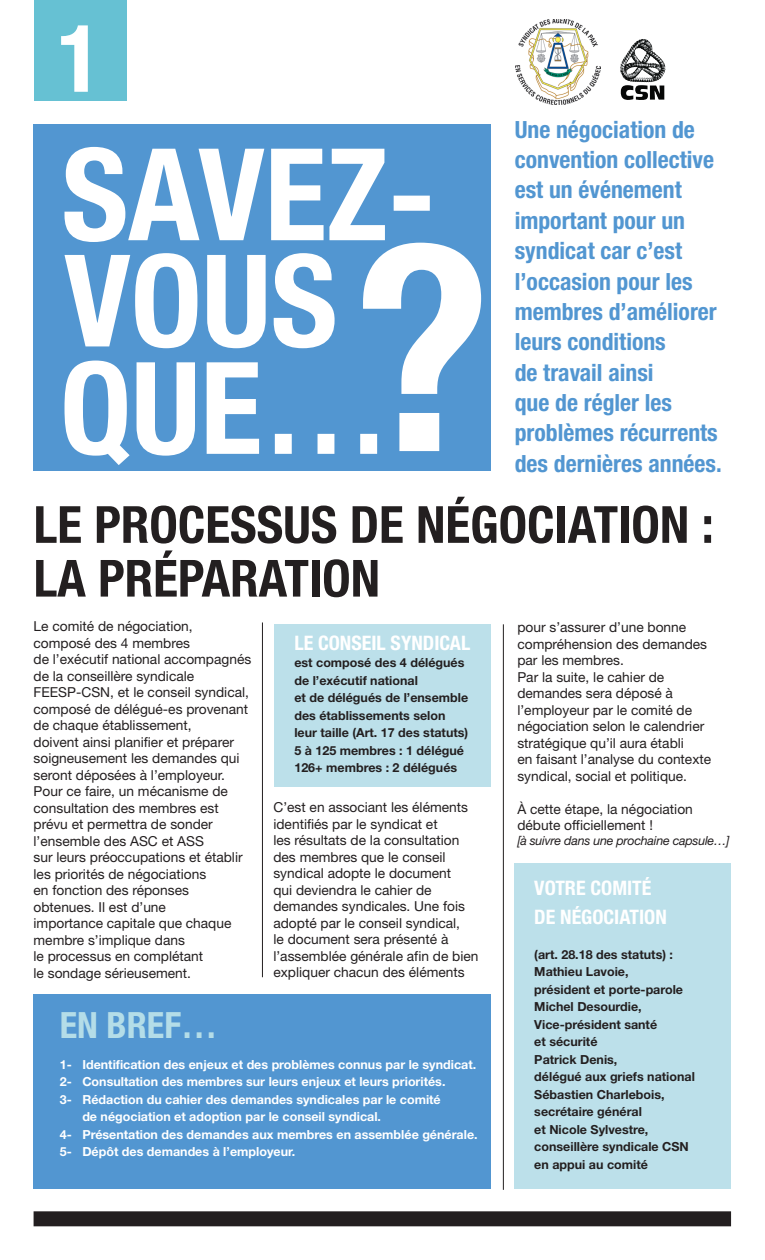
<style>
.page{position:relative;width:765px;height:1260px;background:#fff}
.page>*{position:absolute;margin:0;border:0;box-sizing:border-box;transform-origin:0 0}
.titre_bold_30_5pt{font:700 condensed 93.75px "Helvetica Neue LT Std";color:#fff}
.titre_bold_30_5pt-2{font:700 condensed 51.25px/53.8px "Helvetica Neue LT Std";color:#231f20}
.titre_bold_30_5pt-3{font:700 condensed 36.25px "Helvetica Neue LT Std";color:#b4dde8}
.paragraphe_bold_10pt{font:700 condensed 23.75px/30.4px "Helvetica Neue LT Std";color:#5296d1}
.titre_bold_30_5pt-4{font:700 condensed 20px/28.5px "Helvetica Neue LT Std";color:#fff}
.texte_courant_8_5pt{font:13.75px/16.5px "Helvetica Neue LT Std";color:#231f20}
.texte_courant_bold_8{font:700 12.5px/17.5px "Helvetica Neue LT Std";color:#231f20}
.texte_courant_bold_8-2{font:700 12.5px/17.5px "Helvetica Neue LT Std";color:#fff}
.texte_courant_8_5pt-2{font:italic 12.5px "Helvetica Neue LT Std";letter-spacing:-.02em;color:#231f20}
</style>
<div class="page">
<hr style="left:262px;top:622px;width:1px;height:355px;background:#231f20">
<div style="left:274px;top:624px;width:217px;height:162px;background:#bce0ea"></div>
<div style="left:514px;top:863px;width:217px;height:326px;background:#bce0ea"></div>
<div style="left:34px;top:994px;width:457px;height:195px;background:#5296d1"></div>
<div style="left:33px;top:124px;width:458px;height:347px;background:#5296d1"></div>
<svg style="left:65px;top:147px;width:416px;height:318px"></svg>
<hr style="left:503px;top:624px;width:1px;height:566px;background:#231f20">
<div style="left:34px;top:1211px;width:697px;height:15px;background:#231f20"></div>
<img style="left:516px;top:19px;width:85px;height:85px">
<img style="left:620px;top:39px;width:45px;height:43px">
<div style="left:34px;top:0;width:93px;height:101px;background:#66c1d3"></div>
<p class="titre_bold_30_5pt" style="left:57px;top:2px;width:47px">1</p>
<p class="paragraphe_bold_10pt" style="left:515px;top:114px;width:209px">Une négociation de convention collective est un événement important pour un syndicat car c’est l’occasion pour les membres d’améliorer leurs conditions<br>de travail ainsi<br>que de régler les problèmes récurrents des dernières années.</p>
<p class="titre_bold_30_5pt-2" style="left:34px;top:497px;width:682px">LE PROCESSUS DE NÉGOCIATION :<br>LA PRÉPARATION</p>
<p class="titre_bold_30_5pt-4" style="left:294px;top:628px;width:177px">LE CONSEIL SYNDICAL</p>
<p class="texte_courant_bold_8" style="left:294px;top:654px;width:172px">est composé des 4 délégués</p>
<p class="texte_courant_bold_8" style="left:294px;top:671px;width:125px">de l’exécutif national</p>
<p class="texte_courant_bold_8" style="left:294px;top:689px;width:175px">et de délégués de l’ensemble</p>
<p class="texte_courant_bold_8" style="left:294px;top:706px;width:153px">des établissements selon</p>
<p class="texte_courant_bold_8" style="left:294px;top:724px;width:175px">leur taille (Art. 17 des statuts)</p>
<p class="texte_courant_bold_8" style="left:294px;top:741px;width:171px">5 à 125 membres : 1 délégué</p>
<p class="texte_courant_bold_8" style="left:294px;top:759px;width:164px">126+ membres : 2 délégués</p>
<p class="texte_courant_8_5pt" style="left:34px;top:618px;width:219px">Le comité de négociation, composé des 4 membres<br>de l’exécutif national accompagnés de la conseillère syndicale<br>FEESP-CSN, et le conseil syndical, composé de délégué-es provenant de chaque établissement,<br>doivent ainsi planifier et préparer soigneusement les demandes qui seront déposées à l’employeur.<br>Pour ce faire, un mécanisme de consultation des membres est prévu et permettra de sonder l’ensemble des ASC et ASS<br>sur leurs préoccupations et établir les priorités de négociations<br>en fonction des réponses obtenues. Il est d’une<br>importance capitale que chaque membre s’implique dans<br>le processus en complétant<br>le sondage sérieusement.</p>
<p class="texte_courant_8_5pt" style="left:517px;top:619px;width:191px">pour s’assurer d’une bonne compréhension des demandes par les membres.</p>
<p class="texte_courant_8_5pt" style="left:517px;top:668px;width:195px">Par la suite, le cahier de demandes sera déposé à l’employeur par le comité de négociation selon le calendrier stratégique qu’il aura établi<br>en faisant l’analyse du contexte syndical, social et politique.</p>
<p class="texte_courant_8_5pt" style="left:517px;top:800px;width:177px">À cette étape, la négociation débute officiellement !</p>
<p class="texte_courant_8_5pt-2" style="left:517px;top:833px;width:214px">[à suivre dans une prochaine capsule…]</p>
<p class="texte_courant_8_5pt" style="left:273px;top:799px;width:207px">C’est en associant les éléments identifiés par le syndicat et<br>les résultats de la consultation des membres que le conseil syndical adopte le document<br>qui deviendra le cahier de demandes syndicales. Une fois adopté par le conseil syndical,<br>le document sera présenté à l’assemblée générale afin de bien expliquer chacun des éléments</p>
<p class="titre_bold_30_5pt-4" style="left:534px;top:874px;width:134px">VOTRE COMITÉ<br>DE NÉGOCIATION</p>
<p class="texte_courant_bold_8" style="left:534px;top:945px;width:140px">(art. 28.18 des statuts) :</p>
<p class="texte_courant_bold_8" style="left:534px;top:963px;width:150px">Mathieu Lavoie, président et porte-parole</p>
<p class="texte_courant_bold_8" style="left:534px;top:998px;width:109px">Michel Desourdie,</p>
<p class="texte_courant_bold_8" style="left:534px;top:1015px;width:124px">Vice-président santé et sécurité</p>
<p class="texte_courant_bold_8" style="left:534px;top:1050px;width:85px">Patrick Denis,</p>
<p class="texte_courant_bold_8" style="left:534px;top:1068px;width:162px">délégué aux griefs national</p>
<p class="texte_courant_bold_8" style="left:534px;top:1085px;width:132px">Sébastien Charlebois,</p>
<p class="texte_courant_bold_8" style="left:534px;top:1103px;width:109px">secrétaire général</p>
<p class="texte_courant_bold_8" style="left:534px;top:1120px;width:116px">et Nicole Sylvestre,</p>
<p class="texte_courant_bold_8" style="left:534px;top:1138px;width:156px">conseillère syndicale CSN</p>
<p class="texte_courant_bold_8" style="left:534px;top:1155px;width:115px">en appui au comité</p>
<p class="titre_bold_30_5pt-3" style="left:60px;top:1004px;width:159px">EN BREF…</p>
<p class="texte_courant_bold_8-2" style="left:60px;top:1055px;width:418px">1- Identification des enjeux et des problèmes connus par le syndicat.</p>
<p class="texte_courant_bold_8-2" style="left:60px;top:1073px;width:387px">2- Consultation des membres sur leurs enjeux et leurs priorités.</p>
<p class="texte_courant_bold_8-2" style="left:82px;top:1090px;width:360px;text-indent:-23px">3- Rédaction du cahier des demandes syndicales par le comité de négociation et adoption par le conseil syndical.</p>
<p class="texte_courant_bold_8-2" style="left:60px;top:1125px;width:419px">4- Présentation des demandes aux membres en assemblée générale.</p>
<p class="texte_courant_bold_8-2" style="left:60px;top:1143px;width:237px">5- Dépôt des demandes à l’employeur.</p>
</div>
